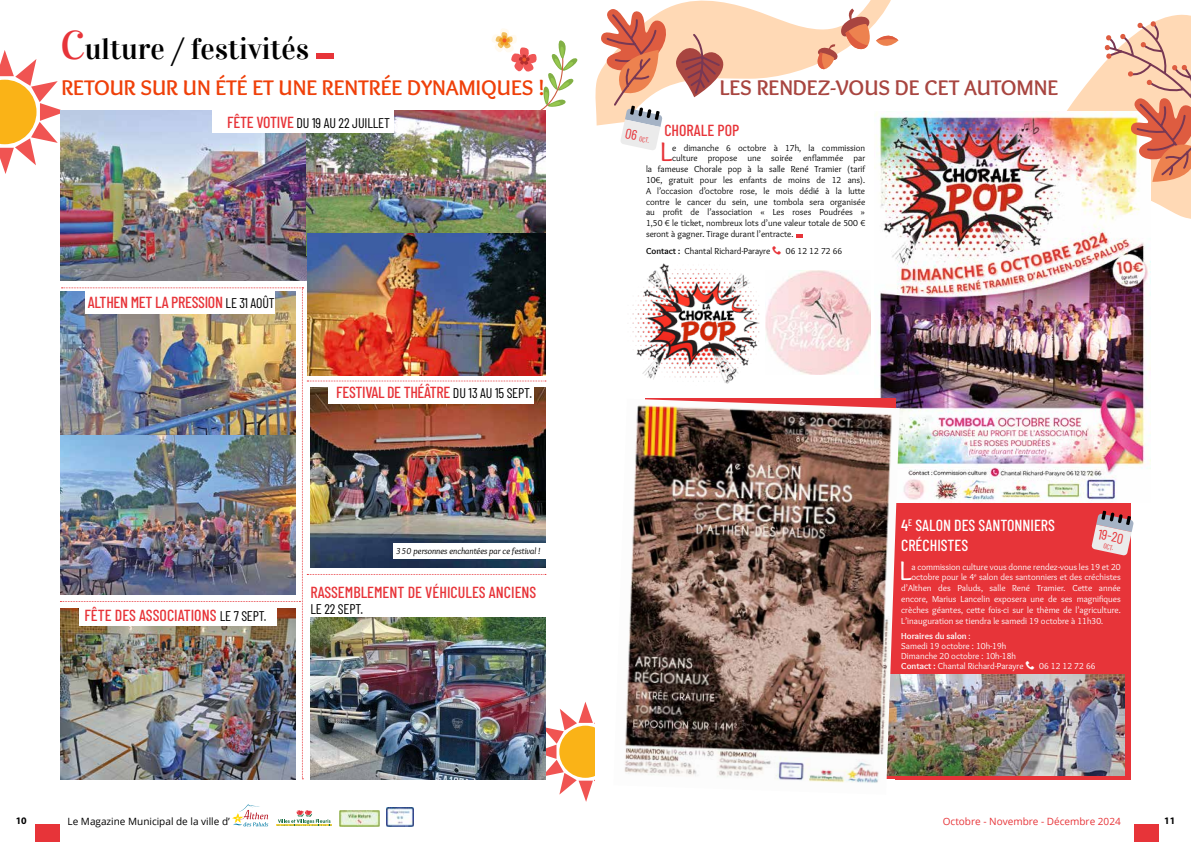
<style>
.page{position:relative;width:1191px;height:842px;background:#fff}
.page>*{position:absolute;margin:0;border:0;box-sizing:border-box;transform-origin:0 0}
.t1{font:30px "Vidaloka";color:#000}
.t2{font:27.8px "Overlock";color:#e73439}
.t3{font:27.8px "Overlock";color:#fff}
.t4{font:700 22px "Overlock";color:#ef4009}
.t5{font:700 22px "Overlock";color:#a84540}
.t6{font:500 16px "Barlow Condensed";color:#e73439}
.t7{font:500 16px "Barlow Condensed";letter-spacing:-.02em;color:#e73439}
.t8{font:500 16px/19.2px "Barlow Condensed";color:#fff}
.t9{font:14px "Barlow Condensed";letter-spacing:-.01em;color:#000}
.t10{font:14px "Barlow Condensed";color:#e73439}
.t11{font:10px "Open Sans";color:#000}
.t12{font:10px "Open Sans";color:#e73439}
.t13{font:700 10px "Myriad Pro";color:#000}
.t14{font:9px "Overlock";color:#000}
.t15{font:9px/10px "Overlock";color:#fff}
.t16{font:italic 9px "Overlock";color:#000}
.t17{font:7px "Barlow Condensed";color:#e73439}
.s1{font-size:40px;color:#e73439}
.s2{font-weight:500;font-size:16px;color:#e73439}
.s3{font-weight:400;font-size:14px;color:#000}
.s4{font-size:14px}
.s5{font-weight:700}
</style>
<div class="page">
<svg style="left:0;top:50px;width:66px;height:124px"></svg>
<svg style="left:491px;top:29px;width:87px;height:82px"></svg>
<svg style="left:316px;top:54px;width:18px;height:5px"></svg>
<svg style="left:1067px;top:14px;width:124px;height:205px"></svg>
<div style="left:895px;top:503px;width:236px;height:276px;background:#e73439"></div>
<img style="left:874px;top:112px;width:276px;height:391px">
<div style="left:1134px;top:824px;width:25px;height:18px;background:#e73439"></div>
<img style="left:60px;top:111px;width:247px;height:170px">
<svg style="left:796px;top:234px;width:6px;height:3px"></svg>
<img style="left:35px;top:287px;width:560px;height:555px">
<div style="left:85px;top:291px;width:190px;height:22px;background:#fff"></div>
<div style="left:79px;top:607px;width:198px;height:19px;background:#fff"></div>
<div style="left:394px;top:543px;width:154px;height:16px;background:#fff"></div>
<img style="left:307px;top:111px;width:238px;height:122px">
<img style="left:307px;top:233px;width:238px;height:142px">
<div style="left:212px;top:111px;width:182px;height:22px;background:#fff"></div>
<img style="left:899px;top:675px;width:226px;height:100px">
<svg style="left:1091px;top:511px;width:42px;height:45px"></svg>
<img style="left:624px;top:399px;width:275px;height:384px">
<img style="left:766px;top:270px;width:104px;height:104px">
<img style="left:630px;top:263px;width:129px;height:121px">
<svg style="left:595px;top:0;width:310px;height:151px"></svg>
<svg style="left:1101px;top:21px;width:90px;height:161px;background:#edba95"></svg>
<h1 class="t1" style="left:60px;top:31px;width:250px"><span class="s1">C</span>ulture / festivités</h1>
<h3 class="t4" style="left:61px;top:75px;width:485px">RETOUR SUR UN ÉTÉ ET UNE RENTRÉE DYNAMIQUES !</h3>
<h3 class="t9" style="left:227px;top:113px;width:164px"><span class="s2">FÊTE VOTIVE</span> DU 19 AU 22 JUILLET</h3>
<h3 class="t7" style="left:88px;top:291px;width:188px">ALTHEN MET LA PRESSION <span class="s3">LE 31 AOÛT</span></h3>
<h3 class="t7" style="left:336px;top:380px;width:197px">FESTIVAL DE THÉÂTRE <span class="s3">DU 13 AU 15 SEPT.</span></h3>
<h3 class="t6" style="left:84px;top:604px;width:184px">FÊTE DES ASSOCIATIONS <span class="s3">LE 7 SEPT.</span></h3>
<p class="t16" style="left:396px;top:546px;width:145px">350 personnes enchantées par ce festival !</p>
<h3 class="t6" style="left:310px;top:580px;width:227px">RASSEMBLEMENT DE VÉHICULES ANCIENS</h3>
<h3 class="t9" style="left:310px;top:599px;width:54px">LE 22 SEPT.</h3>
<h3 class="t5" style="left:720px;top:75px;width:340px">LES RENDEZ-VOUS DE CET AUTOMNE</h3>
<p class="t17" style="left:626px;top:131px;width:27px;rotate:12deg"><span class="s4">06</span> OCT.</p>
<h3 class="t6" style="left:664px;top:119px;width:77px">CHORALE POP</h3>
<h2 class="t2" style="left:660px;top:136px;width:13px">L</h2>
<p class="t14" style="left:672px;top:143px;width:194px">e dimanche 6 octobre à 17h, la commission</p>
<p class="t14" style="left:672px;top:153px;width:194px">culture propose une soirée enflammée par</p>
<p class="t14" style="left:646px;top:164px;width:221px">la fameuse Chorale pop à la salle René Tramier (tarif</p>
<p class="t14" style="left:646px;top:175px;width:221px">10€, gratuit pour les enfants de moins de 12 ans).</p>
<p class="t14" style="left:646px;top:186px;width:221px">A l’occasion d’octobre rose, le mois dédié à la lutte</p>
<p class="t14" style="left:646px;top:197px;width:221px">contre le cancer du sein, une tombola sera organisée</p>
<p class="t14" style="left:646px;top:207px;width:221px">au profit de l’association « Les roses Poudrées »</p>
<p class="t14" style="left:646px;top:218px;width:221px">1,50 € le ticket, nombreux lots d’une valeur totale de 500 €</p>
<p class="t14" style="left:646px;top:229px;width:149px">seront à gagner. Tirage durant l’entracte.</p>
<p class="t14" style="left:646px;top:245px;width:126px"><span class="s5">Contact :</span> Chantal Richard-Parayre</p>
<p class="t14" style="left:786px;top:245px;width:58px">06 12 12 72 66</p>
<h3 class="t8" style="left:901px;top:515px;width:155px">4<sup>E</sup> SALON DES SANTONNIERS<br>CRÉCHISTES</h3>
<h2 class="t3" style="left:899px;top:555px;width:13px">L</h2>
<p class="t15" style="left:911px;top:562px;width:211px">a commission culture vous donne rendez-vous les 19 et 20</p>
<h3 class="t10" style="left:1100px;top:524px;width:27px;rotate:12deg">19-20</h3>
<p class="t17" style="left:1104px;top:541px;width:12px;rotate:12deg">OCT.</p>
<p class="t15" style="left:911px;top:572px;width:211px">octobre pour le 4<sup>e</sup> salon des santonniers et des créchistes</p>
<p class="t15" style="left:901px;top:583px;width:221px">d’Althen des Paluds, salle René Tramier. Cette année</p>
<p class="t15" style="left:901px;top:594px;width:221px">encore, Marius Lancelin exposera une de ses magnifiques</p>
<p class="t15" style="left:901px;top:605px;width:221px">crèches géantes, cette fois-ci sur le thème de l’agriculture.</p>
<p class="t15" style="left:901px;top:616px;width:204px">L’inauguration se tiendra le samedi 19 octobre à 11h30.</p>
<p class="t15" style="left:901px;top:631px;width:124px"><span class="s5">Horaires du salon</span> :<br>Samedi 19 octobre : 10h-19h<br>Dimanche 20 octobre : 10h-18h<br><span class="s5">Contact :</span> Chantal Richard-Parayre</p>
<p class="t15" style="left:1039px;top:661px;width:58px">06 12 12 72 66</p>
<p class="t11" style="left:68px;top:814px;width:164px">Le Magazine Municipal de la ville d’</p>
<p class="t12" style="left:942px;top:814px;width:179px">Octobre - Novembre - Décembre 2024</p>
<p class="t13" style="left:16px;top:814px;width:13px">10</p>
<p class="t13" style="left:1164px;top:814px;width:13px">11</p>
</div>
